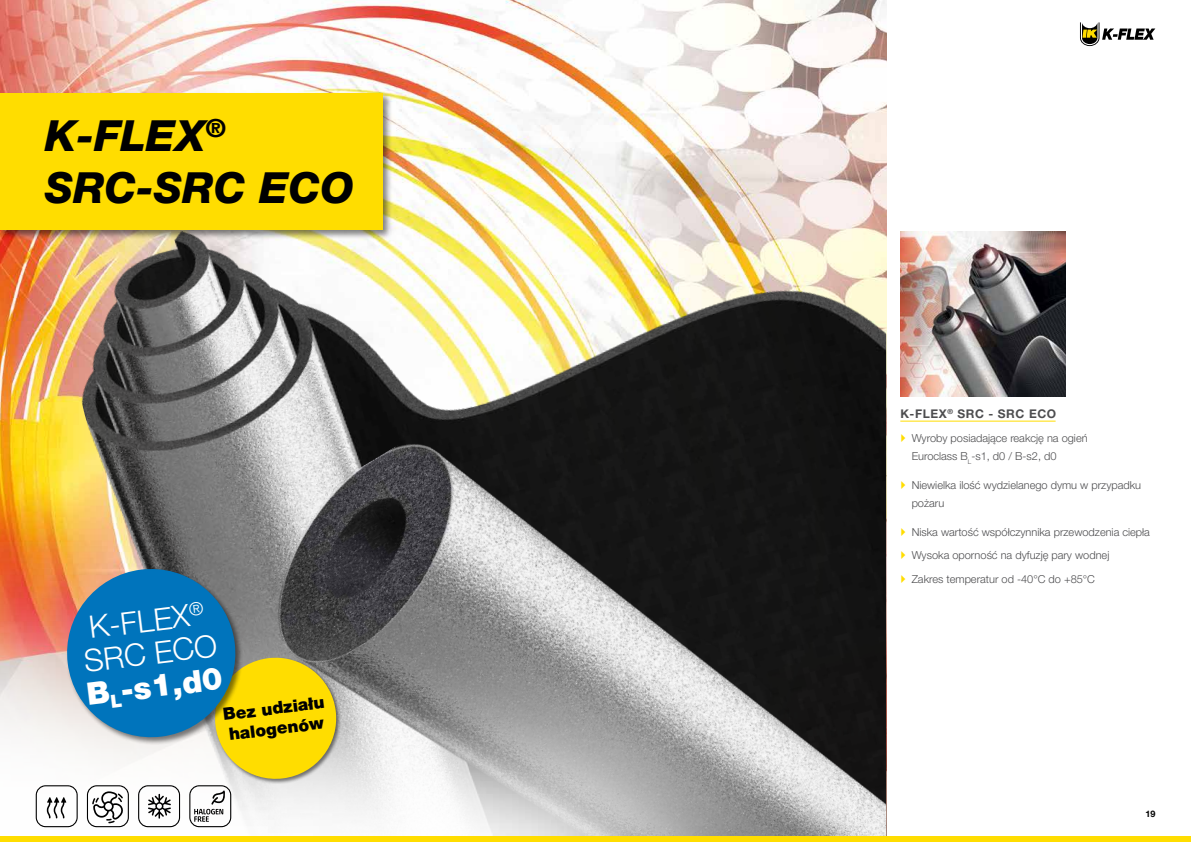
<style>
.page{position:relative;width:1191px;height:842px;background:#fff}
.page>*{position:absolute;margin:0;border:0;box-sizing:border-box;transform-origin:0 0}
.t1{font:italic 800 43px/51.6px "Helvetica Neue LT Pro";color:#000}
.t2{font:300 31px/33px "Helvetica Neue LT Pro";color:#fff;text-align:center}
.t3{font:900 17px/20.4px "Helvetica Neue LT Std";color:#000}
.t4{font:700 12px "Helvetica Neue LT Pro";letter-spacing:.05em;color:#4d4d4f}
.t5{font:300 11px/18px "Helvetica Neue LT Pro";color:#4d4d4f}
.t6{font:700 9px "Helvetica Neue LT Pro";color:#000}
.s1{font-weight:900}
</style>
<div class="page">
<img style="left:0;top:0;width:886px;height:543px">
<img style="left:47px;top:52px;width:839px;height:491px">
<img style="left:226px;top:290px;width:660px;height:546px">
<img style="left:0;top:543px;width:821px;height:293px">
<img style="left:900px;top:232px;width:165px;height:164px">
<hr style="left:900px;top:421px;width:155px;height:1px;background:#fd0">
<div style="left:0;top:91px;width:392px;height:149px;background:#000;opacity:.5"></div>
<div style="left:1px;top:94px;width:381px;height:136px;background:#fd0"></div>
<hr style="left:0;top:94px;width:2px;height:136px;background:#fd0">
<svg style="left:36px;top:564px;width:304px;height:263px"></svg>
<div style="left:0;top:836px;width:1191px;height:6px;background:#fd0"></div>
<svg style="left:1080px;top:22px;width:75px;height:24px"></svg>
<h1 class="t1" style="left:45px;top:110px;width:310px">K-FLEX<sup>®<br></sup>SRC-SRC ECO</h1>
<h2 class="t2" style="left:77px;top:612px;width:138px;rotate:-7deg">K-FLEX<sup>®<br></sup>SRC ECO<br><span class="s1">B</span><sub>L</sub><span class="s1">-s1,d0</span></h2>
<h3 class="t3" style="left:222px;top:704px;width:104px;rotate:-7deg">Bez udziału halogenów</h3>
<p class="t4" style="left:900px;top:406px;width:157px">K-FLEX<sup>®</sup> SRC - SRC ECO</p>
<p class="t5" style="left:911px;top:429px;width:177px">Wyroby posiadające reakcję na ogień<br>Euroclass B<sub>L</sub>-s1, d0 / B-s2, d0</p>
<p class="t5" style="left:911px;top:476px;width:231px">Niewielka ilość wydzielanego dymu w przypadku pożaru</p>
<p class="t5" style="left:911px;top:520px;width:240px;line-height:23.4px">Niska wartość współczynnika przewodzenia ciepła<br>Wysoka oporność na dyfuzję pary wodnej<br>Zakres temperatur od -40°C do +85°C</p>
<p class="t6" style="left:1145px;top:808px;width:12px">19</p>
</div>
